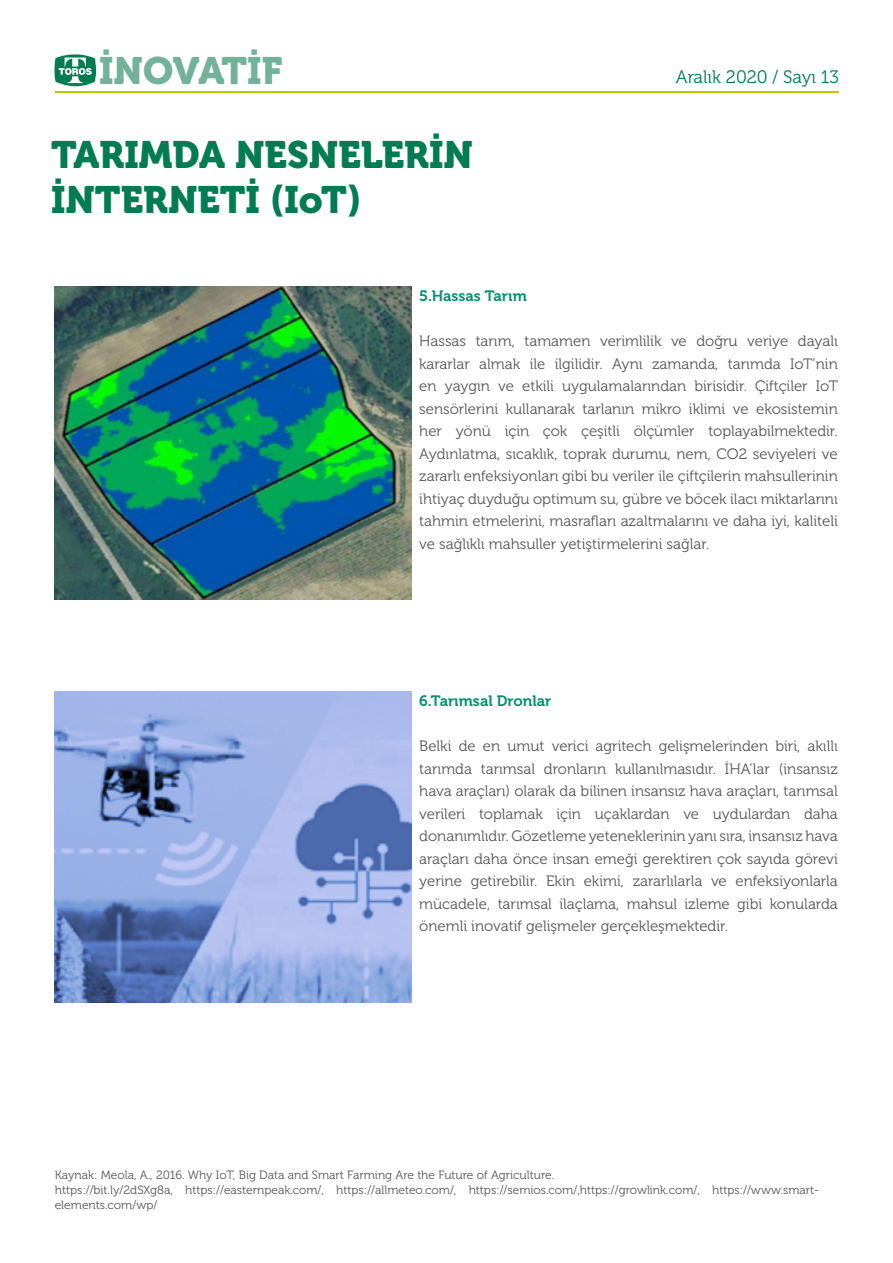
<style>
.page{position:relative;width:893px;height:1263px;background:#fff}
.page>*{position:absolute;margin:0;border:0;box-sizing:border-box;transform-origin:0 0}
.t1{font:37.95px/45px "Museo 900";color:#007b52}
.t2{font:37.95px "Museo 900";color:#73b19a}
.t3{font:18px "Museo 300";color:#007b52}
.t4{font:15px/22.5px "Museo 300";color:#575756;text-align:justify}
.t5{font:15px "Museo 700";color:#008f6e}
.t6{font:12px/15px "Museo 300";color:#575756}
</style>
<div class="page">
<svg style="left:54px;top:54px;width:43px;height:33px"></svg>
<hr style="left:55px;top:91px;width:783px;height:2px;background:#b4cc04">
<img style="left:54px;top:286px;width:357px;height:313px">
<img style="left:54px;top:691px;width:357px;height:312px">
<h1 class="t2" style="left:99px;top:49px;width:185px">İNOVATİF</h1>
<h1 class="t1" style="left:51px;top:133px;width:423px">TARIMDA NESNELERİN<br>İNTERNETİ (IoT)</h1>
<p class="t3" style="left:676px;top:67px;width:165px">Aralık 2020 / Sayı 13</p>
<p class="t5" style="left:419px;top:288px;width:109px">5.Hassas Tarım</p>
<p class="t4" style="left:419px;top:330px;width:420px">Hassas tarım, tamamen verimlilik ve doğru veriye dayalı kararlar almak ile ilgilidir. Aynı zamanda, tarımda IoT’nin en yaygın ve etkili uygulamalarından birisidir. Çiftçiler IoT sensörlerini kullanarak tarlanın mikro iklimi ve ekosistemin her yönü için çok çeşitli ölçümler toplayabilmektedir.<br>Aydınlatma, sıcaklık, toprak durumu, nem, CO2 seviyeleri ve zararlı enfeksiyonları gibi bu veriler ile çiftçilerin mahsullerinin ihtiyaç duyduğu optimum su, gübre ve böcek ilacı miktarlarını tahmin etmelerini, masrafları azaltmalarını ve daha iyi, kaliteli ve sağlıklı mahsuller yetiştirmelerini sağlar.</p>
<p class="t5" style="left:419px;top:693px;width:134px">6.Tarımsal Dronlar</p>
<p class="t4" style="left:419px;top:735px;width:420px">Belki de en umut verici agritech gelişmelerinden biri, akıllı tarımda tarımsal dronların kullanılmasıdır. İHA’lar (insansız hava araçları) olarak da bilinen insansız hava araçları, tarımsal verileri toplamak için uçaklardan ve uydulardan daha donanımlıdır. Gözetleme yeteneklerinin yanı sıra, insansız hava araçları daha önce insan emeği gerektiren çok sayıda görevi yerine getirebilir. Ekin ekimi, zararlılarla ve enfeksiyonlarla mücadele, tarımsal ilaçlama, mahsul izleme gibi konularda önemli inovatif gelişmeler gerçekleşmektedir.</p>
<p class="t6" style="left:55px;top:1167px;width:766px">Kaynak: Meola, A., 2016. Why IoT, Big Data and Smart Farming Are the Future of Agriculture.<br>https://bit.ly/2dSXg8a, https://easternpeak.com/, https://allmeteo.com/, https://semios.com/,https://growlink.com/, https://www.smart&shy;elements.com/wp/</p>
</div>
